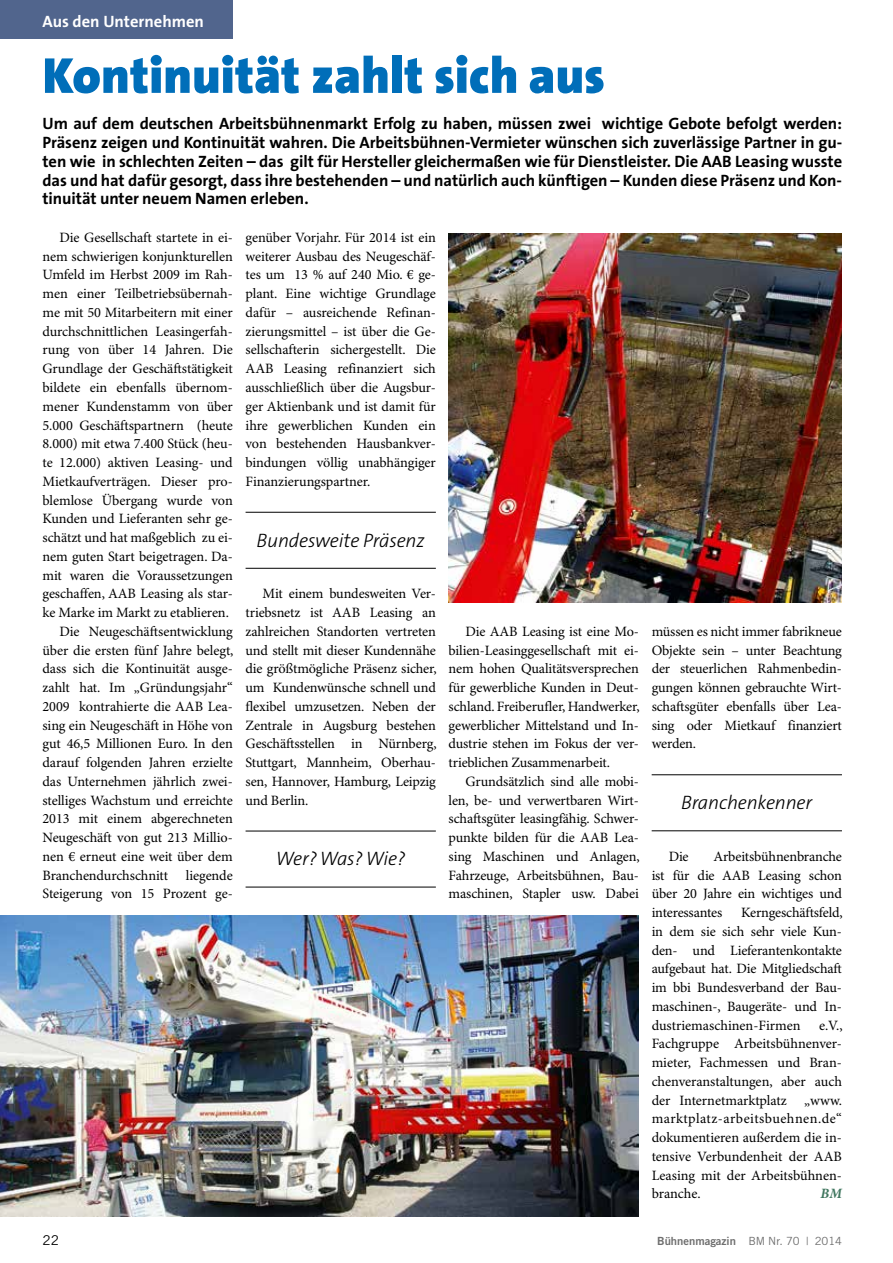
<style>
.page{position:relative;width:893px;height:1263px;background:#fff}
.page>*{position:absolute;margin:0;border:0;box-sizing:border-box;transform-origin:0 0}
.t1{font:900 51px "The Sans B9";color:#006eb9}
.t2{font:italic 300 19.5px "The Sans B3";letter-spacing:-.01em;color:#000}
.t3{font:700 16.5px/18.8px "The Sans B7";letter-spacing:-.005em;color:#000;text-align:justify}
.t4{font:700 16.5px "The Sans B7";color:#fff}
.t5{font:14.25px/18.8px "Minion Pro";letter-spacing:-.005em;color:#000;text-align:justify}
.t6{font:italic 700 14.25px "Minion Pro";color:#3f765e}
.t7{font:13.5px "Trade Gothic";color:#000}
.t8{font:11.25px "Trade Gothic Bold Two";color:#6e6e6e}
.s1{font-family:"Trade Gothic"}
</style>
<div class="page">
<div style="left:0;top:0;width:233px;height:39px;background:#51658d"></div>
<hr style="left:246px;top:512px;width:190px;height:1px;background:#000">
<hr style="left:246px;top:568px;width:190px;height:1px;background:#000">
<hr style="left:246px;top:831px;width:190px;height:1px;background:#000">
<hr style="left:246px;top:887px;width:190px;height:1px;background:#000">
<img style="left:0;top:916px;width:639px;height:300px">
<hr style="left:652px;top:774px;width:190px;height:1px;background:#000">
<hr style="left:652px;top:830px;width:190px;height:1px;background:#000">
<img style="left:449px;top:234px;width:393px;height:368px">
<p class="t4" style="left:43px;top:13px;width:163px">Aus den Unternehmen</p>
<h1 class="t1" style="left:43px;top:48px;width:564px">Kontinuität zahlt sich aus</h1>
<p class="t3" style="left:43px;top:115px;width:801px">Um auf dem deutschen Arbeitsbühnenmarkt Erfolg zu haben, müssen zwei wichtige Gebote befolgt werden:<br>Präsenz zeigen und Kontinuität wahren. Die Arbeitsbühnen-Vermieter wünschen sich zuverlässige Partner in gu&shy;ten wie in schlechten Zeiten – das gilt für Hersteller gleichermaßen wie für Dienstleister. Die AAB Leasing wusste das und hat dafür gesorgt, dass ihre bestehenden – und natürlich auch künftigen – Kunden diese Präsenz und Kon&shy;tinuität unter neuem Namen erleben.</p>
<p class="t5" style="left:60px;top:229px;width:175px">Die Gesellschaft startete in ei-</p>
<p class="t5" style="left:43px;top:247px;width:192px">nem schwierigen konjunkturellen</p>
<p class="t5" style="left:43px;top:266px;width:192px">Umfeld im Herbst 2009 im Rah-</p>
<p class="t5" style="left:43px;top:285px;width:192px">men einer Teilbetriebsübernah-</p>
<p class="t5" style="left:43px;top:304px;width:192px">me mit 50 Mitarbeitern mit einer</p>
<p class="t5" style="left:43px;top:322px;width:192px">durchschnittlichen Leasingerfah-</p>
<p class="t5" style="left:43px;top:341px;width:192px">rung von über 14 Jahren. Die</p>
<p class="t5" style="left:43px;top:360px;width:192px">Grundlage der Geschäftstätigkeit</p>
<p class="t5" style="left:43px;top:379px;width:192px">bildete ein ebenfalls übernom-</p>
<p class="t5" style="left:43px;top:397px;width:192px">mener Kundenstamm von über</p>
<p class="t5" style="left:43px;top:416px;width:192px">5.000 Geschäftspartnern (heute</p>
<p class="t5" style="left:43px;top:435px;width:192px">8.000) mit etwa 7.400 Stück (heu-</p>
<p class="t5" style="left:43px;top:454px;width:192px">te 12.000) aktiven Leasing- und</p>
<p class="t5" style="left:43px;top:472px;width:192px">Mietkaufverträgen. Dieser pro-</p>
<p class="t5" style="left:43px;top:491px;width:192px">blemlose Übergang wurde von</p>
<p class="t5" style="left:43px;top:510px;width:192px">Kunden und Lieferanten sehr ge-</p>
<p class="t5" style="left:43px;top:529px;width:192px">schätzt und hat maßgeblich zu ei-</p>
<p class="t5" style="left:43px;top:547px;width:192px">nem guten Start beigetragen. Da-</p>
<p class="t5" style="left:43px;top:566px;width:192px">mit waren die Voraussetzungen</p>
<p class="t5" style="left:43px;top:585px;width:192px">geschaffen, AAB Leasing als star-</p>
<p class="t5" style="left:43px;top:604px;width:188px">ke Marke im Markt zu etablieren.</p>
<p class="t5" style="left:60px;top:622px;width:175px">Die Neugeschäftsentwicklung</p>
<p class="t5" style="left:43px;top:641px;width:193px">über die ersten fünf Jahre belegt,</p>
<p class="t5" style="left:43px;top:660px;width:192px">dass sich die Kontinuität ausge-</p>
<p class="t5" style="left:43px;top:679px;width:192px">zahlt hat. Im „Gründungsjahr“</p>
<p class="t5" style="left:43px;top:697px;width:192px">2009 kontrahierte die AAB Lea-</p>
<p class="t5" style="left:43px;top:716px;width:192px">sing ein Neugeschäft in Höhe von</p>
<p class="t5" style="left:43px;top:735px;width:192px">gut 46,5 Millionen Euro. In den</p>
<p class="t5" style="left:43px;top:754px;width:192px">darauf folgenden Jahren erzielte</p>
<p class="t5" style="left:43px;top:772px;width:192px">das Unternehmen jährlich zwei-</p>
<p class="t5" style="left:43px;top:791px;width:192px">stelliges Wachstum und erreichte</p>
<p class="t5" style="left:43px;top:810px;width:192px">2013 mit einem abgerechneten</p>
<p class="t5" style="left:43px;top:829px;width:192px">Neugeschäft von gut 213 Millio-</p>
<p class="t5" style="left:43px;top:847px;width:192px">nen € erneut eine weit über dem</p>
<p class="t5" style="left:43px;top:866px;width:127px">Branchendurchschnitt</p>
<p class="t5" style="left:246px;top:229px;width:192px">genüber Vorjahr. Für 2014 ist ein weiterer Ausbau des Neugeschäf&shy;tes um 13 % auf 240 Mio. € ge&shy;plant. Eine wichtige Grundlage dafür – ausreichende Refinan&shy;zierungsmittel – ist über die Ge&shy;sellschafterin sichergestellt. Die AAB Leasing refinanziert sich ausschließlich über die Augsbur&shy;ger Aktienbank und ist damit für ihre gewerblichen Kunden ein von bestehenden Hausbankver&shy;bindungen völlig unabhängiger Finanzierungspartner.</p>
<h2 class="t2" style="left:257px;top:530px;width:170px">Bundesweite Präsenz</h2>
<p class="t5" style="left:246px;top:585px;width:193px;text-indent:17px">Mit einem bundesweiten Ver&shy;triebsnetz ist AAB Leasing an zahlreichen Standorten vertreten und stellt mit dieser Kundennähe die größtmögliche Präsenz sicher, um Kundenwünsche schnell und flexibel umzusetzen. Neben der Zentrale in Augsburg bestehen Geschäftsstellen in Nürnberg, Stuttgart, Mannheim, Oberhau&shy;sen, Hannover, Hamburg, Leipzig und Berlin.</p>
<p class="t5" style="left:652px;top:622px;width:192px">müssen es nicht immer fabrikneue Objekte sein – unter Beachtung der steuerlichen Rahmenbedin&shy;gungen können gebrauchte Wirt&shy;schaftsgüter ebenfalls über Lea&shy;sing oder Mietkauf finanziert werden.</p>
<p class="t5" style="left:449px;top:622px;width:193px;text-indent:17px">Die AAB Leasing ist eine Mo&shy;bilien-Leasinggesellschaft mit ei&shy;nem hohen Qualitätsversprechen für gewerbliche Kunden in Deut&shy;schland. Freiberufler, Handwerker, gewerblicher Mittelstand und In&shy;dustrie stehen im Fokus der ver&shy;trieblichen Zusammenarbeit.</p>
<p class="t5" style="left:449px;top:772px;width:193px;text-indent:17px">Grundsätzlich sind alle mobi&shy;len, be- und verwertbaren Wirt&shy;schaftsgüter leasingfähig. Schwer&shy;punkte bilden für die AAB Lea&shy;sing Maschinen und Anlagen, Fahrzeuge, Arbeitsbühnen, Bau&shy;maschinen, Stapler usw. Dabei</p>
<h2 class="t2" style="left:681px;top:792px;width:133px">Branchenkenner</h2>
<p class="t5" style="left:652px;top:847px;width:192px;text-indent:62px">Arbeitsbühnenbranche ist für die AAB Leasing schon über 20 Jahre ein wichtiges und interessantes</p>
<p class="t5" style="left:669px;top:847px;width:22px">Die</p>
<h2 class="t2" style="left:276px;top:849px;width:131px">Wer? Was? Wie?</h2>
<p class="t5" style="left:43px;top:866px;width:192px;text-align:right">liegende<br>Steigerung von 15 Prozent ge-</p>
<p class="t5" style="left:652px;top:904px;width:193px;text-indent:89px">Kerngeschäftsfeld, in dem sie sich sehr viele Kun&shy;den- und Lieferantenkontakte aufgebaut hat. Die Mitgliedschaft im bbi Bundesverband der Bau&shy;maschinen-, Baugeräte- und In&shy;dustriemaschinen-Firmen</p>
<p class="t5" style="left:652px;top:1016px;width:193px;text-indent:167px">e.V., Fachgruppe Arbeitsbühnenver&shy;mieter, Fachmessen und Bran&shy;chenveranstaltungen, aber auch der Internetmarktplatz „www. marktplatz-arbeitsbuehnen.de“ dokumentieren außerdem die in&shy;tensive Verbundenheit der AAB Leasing mit der Arbeitsbühnen&shy;branche.</p>
<p class="t6" style="left:820px;top:1185px;width:23px">BM</p>
<p class="t7" style="left:43px;top:1232px;width:18px">22</p>
<p class="t8" style="left:657px;top:1234px;width:186px">Bühnenmagazin <span class="s1">BM Nr. 70 | 2014</span></p>
</div>
